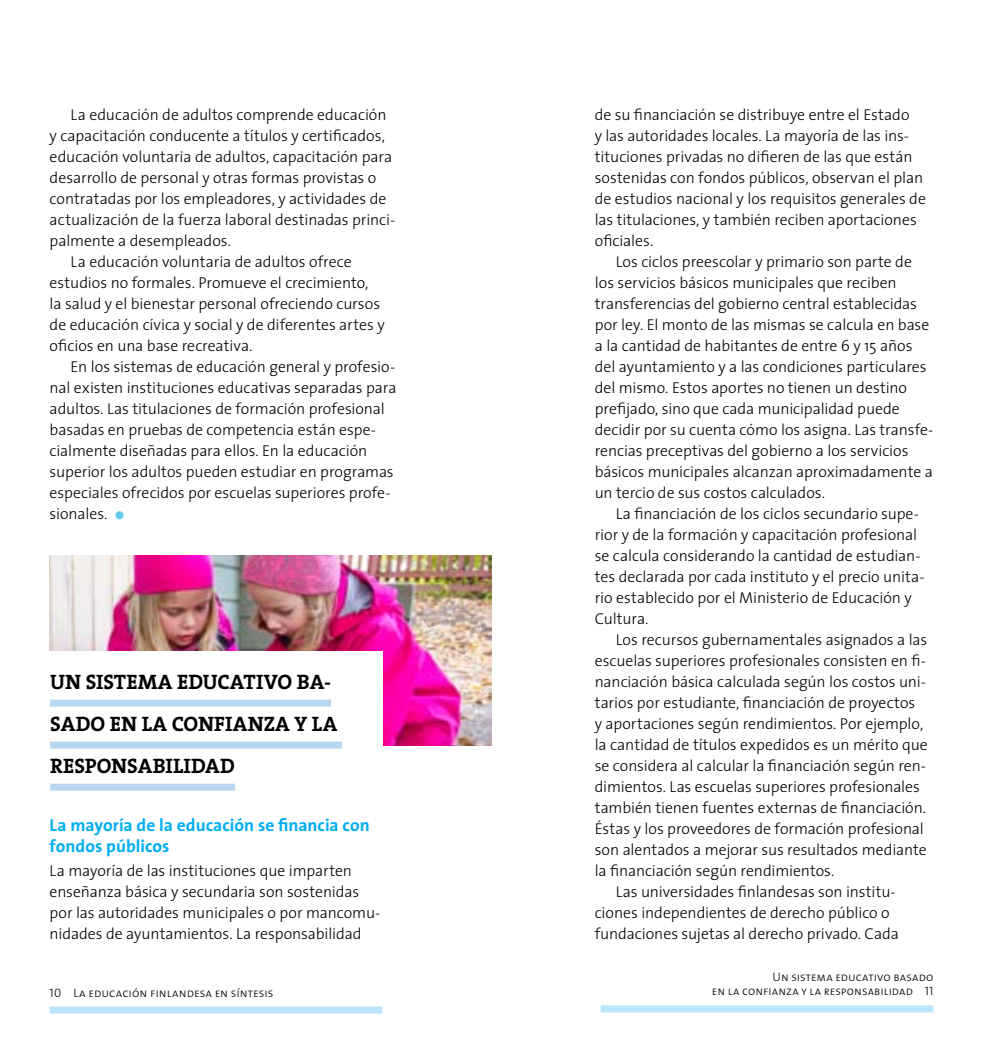
<style>
.page{position:relative;width:983px;height:1042px;background:#fff}
.page>*{position:absolute;margin:0;border:0;box-sizing:border-box;transform-origin:0 0}
.t1{font:21px/42px "The Serif Bold Caps";color:#000}
.t2{font:700 17.5px/21px "The Sans";color:#00aeef}
.t3{font:300 15.75px/21px "The Sans";letter-spacing:-.005em;color:#000}
.t4{font:12.25px/14.7px "The Sans Light Caps";letter-spacing:.005em;color:#000;text-align:right}
.s1{font-size:9.62px}
.s2{font-size:9.97px}
</style>
<div class="page">
<div style="left:50px;top:1006px;width:332px;height:7px;background:#b9e6fa"></div>
<img style="left:50px;top:556px;width:441px;height:189px">
<div style="left:600px;top:1005px;width:333px;height:7px;background:#b9e6fa"></div>
<div style="left:115px;top:511px;width:8px;height:8px;background:#60cbea;border-radius:50%"></div>
<div style="left:35px;top:651px;width:347px;height:153px;background:#fff"></div>
<div style="left:50px;top:699px;width:281px;height:7px;background:#bad7f1"></div>
<div style="left:50px;top:741px;width:292px;height:7px;background:#bad7f1"></div>
<div style="left:50px;top:783px;width:185px;height:7px;background:#bad7f1"></div>
<p class="t3" style="left:71px;top:105px;width:317px">La educación de adultos comprende educación</p>
<p class="t3" style="left:50px;top:126px;width:337px">y capacitación conducente a títulos y certificados,</p>
<p class="t3" style="left:50px;top:147px;width:344px">educación voluntaria de adultos, capacitación para</p>
<p class="t3" style="left:50px;top:168px;width:328px">desarrollo de personal y otras formas provistas o</p>
<p class="t3" style="left:50px;top:188px;width:338px">contratadas por los empleadores, y actividades de</p>
<p class="t3" style="left:50px;top:209px;width:347px">actualización de la fuerza laboral destinadas princi-</p>
<p class="t3" style="left:50px;top:230px;width:183px">palmente a desempleados.</p>
<p class="t3" style="left:71px;top:251px;width:282px">La educación voluntaria de adultos ofrece</p>
<p class="t3" style="left:50px;top:272px;width:320px">estudios no formales. Promueve el crecimiento,</p>
<p class="t3" style="left:50px;top:293px;width:332px">la salud y el bienestar personal ofreciendo cursos</p>
<p class="t3" style="left:50px;top:314px;width:336px">de educación cívica y social y de diferentes artes y</p>
<p class="t3" style="left:50px;top:335px;width:204px">oficios en una base recreativa.</p>
<p class="t3" style="left:71px;top:356px;width:326px">En los sistemas de educación general y profesio-</p>
<p class="t3" style="left:50px;top:377px;width:348px">nal existen instituciones educativas separadas para</p>
<p class="t3" style="left:50px;top:398px;width:336px">adultos. Las titulaciones de formación profesional</p>
<p class="t3" style="left:50px;top:419px;width:328px">basadas en pruebas de competencia están espe-</p>
<p class="t3" style="left:50px;top:440px;width:319px">cialmente diseñadas para ellos. En la educación</p>
<p class="t3" style="left:50px;top:461px;width:345px">superior los adultos pueden estudiar en programas</p>
<p class="t3" style="left:50px;top:482px;width:342px">especiales ofrecidos por escuelas superiores profe-</p>
<p class="t3" style="left:50px;top:503px;width:59px">sionales.</p>
<h1 class="t1" style="left:50px;top:661px;width:288px">UN SISTEMA EDUCATIVO BA-<br>SADO EN LA CONFIANZA Y LA<br>RESPONSABILIDAD</h1>
<p class="t2" style="left:50px;top:814px;width:321px">La mayoría de la educación se financia con fondos públicos</p>
<p class="t3" style="left:50px;top:861px;width:332px">La mayoría de las instituciones que imparten enseñanza básica y secundaria son sostenidas por las autoridades municipales o por mancomu&shy;nidades de ayuntamientos. La responsabilidad</p>
<p class="t4" style="left:50px;top:985px;width:225px">10 La educación f<span class="s1">I</span>nlandesa en síntesis</p>
<p class="t3" style="left:594px;top:105px;width:332px">de su financiación se distribuye entre el Estado<br>y las autoridades locales. La mayoría de las ins&shy;tituciones privadas no difieren de las que están sostenidas con fondos públicos, observan el plan de estudios nacional y los requisitos generales de las titulaciones, y también reciben aportaciones oficiales.</p>
<p class="t3" style="left:594px;top:251px;width:340px;text-indent:21px">Los ciclos preescolar y primario son parte de los servicios básicos municipales que reciben transferencias del gobierno central establecidas por ley. El monto de las mismas se calcula en base a la cantidad de habitantes de entre 6 y 15 años del ayuntamiento y a las condiciones particulares del mismo. Estos aportes no tienen un destino prefijado, sino que cada municipalidad puede decidir por su cuenta cómo los asigna. Las transfe&shy;rencias preceptivas del gobierno a los servicios básicos municipales alcanzan aproximadamente a un tercio de sus costos calculados.</p>
<p class="t3" style="left:594px;top:503px;width:331px;text-indent:21px">La financiación de los ciclos secundario supe&shy;rior y de la formación y capacitación profesional se calcula considerando la cantidad de estudian&shy;tes declarada por cada instituto y el precio unita&shy;rio establecido por el Ministerio de Educación y Cultura.</p>
<p class="t3" style="left:615px;top:629px;width:313px">Los recursos gubernamentales asignados a las</p>
<p class="t3" style="left:594px;top:650px;width:332px">escuelas superiores profesionales consisten en fi-</p>
<p class="t3" style="left:594px;top:671px;width:332px">nanciación básica calculada según los costos uni-</p>
<p class="t3" style="left:594px;top:692px;width:322px">tarios por estudiante, financiación de proyectos</p>
<p class="t3" style="left:594px;top:713px;width:330px">y aportaciones según rendimientos. Por ejemplo,</p>
<p class="t3" style="left:594px;top:734px;width:334px">la cantidad de títulos expedidos es un mérito que</p>
<p class="t3" style="left:594px;top:755px;width:333px">se considera al calcular la financiación según ren-</p>
<p class="t3" style="left:594px;top:776px;width:327px">dimientos. Las escuelas superiores profesionales</p>
<p class="t3" style="left:594px;top:797px;width:333px">también tienen fuentes externas de financiación.</p>
<p class="t3" style="left:594px;top:818px;width:330px">Éstas y los proveedores de formación profesional</p>
<p class="t3" style="left:594px;top:839px;width:333px">son alentados a mejorar sus resultados mediante</p>
<p class="t3" style="left:594px;top:860px;width:241px">la financiación según rendimientos.</p>
<p class="t3" style="left:615px;top:881px;width:281px">Las universidades finlandesas son institu-</p>
<p class="t3" style="left:594px;top:902px;width:296px">ciones independientes de derecho público o</p>
<p class="t3" style="left:594px;top:923px;width:305px">fundaciones sujetas al derecho privado. Cada</p>
<p class="t4" style="left:711px;top:969px;width:223px">Un sistema educativo basado<br>en la conf<span class="s2">I</span>anza y la responsabilidad 11</p>
</div>
